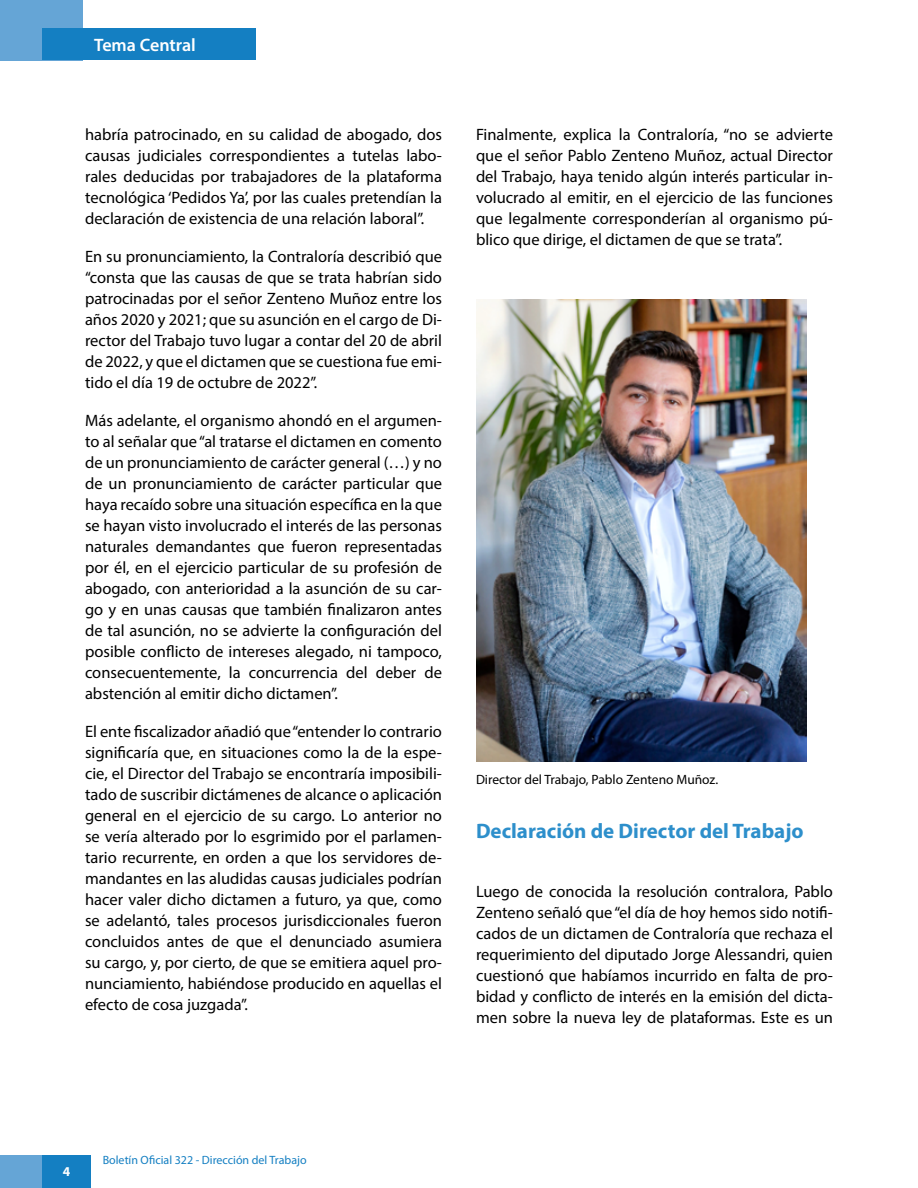
<style>
.page{position:relative;width:918px;height:1188px;background:#fff}
.page>*{position:absolute;margin:0;border:0;box-sizing:border-box;transform-origin:0 0}
.t1{font:700 21px "Myriad Pro";color:#2d8fcb}
.t2{font:600 18px "Myriad Pro";color:#fff}
.t3{font:16.5px/21px "Myriad Pro";color:#000;text-align:justify}
.t4{font:13.5px "Myriad Pro";color:#000}
.t5{font:700 13.5px "Myriad Pro";color:#fff}
.t6{font:12px "Myriad Pro";color:#147fc2}
</style>
<div class="page">
<div style="left:0;top:0;width:82px;height:60px;background:#65a5d6"></div>
<div style="left:0;top:1155px;width:43px;height:33px;background:#65a5d6"></div>
<div style="left:43px;top:1155px;width:48px;height:33px;background:#147fc2"></div>
<div style="left:43px;top:28px;width:213px;height:32px;background:#147fc2"></div>
<img style="left:476px;top:300px;width:331px;height:461px">
<p class="t2" style="left:94px;top:33px;width:103px">Tema Central</p>
<p class="t3" style="left:85px;top:124px;width:358px">habría patrocinado, en su calidad de abogado, dos causas judiciales correspondientes a tutelas labo&shy;rales deducidas por trabajadores de la plataforma tecnológica ‘Pedidos Ya’, por las cuales pretendían la declaración de existencia de una relación laboral”.</p>
<p class="t3" style="left:85px;top:246px;width:359px">En su pronunciamiento, la Contraloría describió que “consta que las causas de que se trata habrían sido patrocinadas por el señor Zenteno Muñoz entre los años 2020 y 2021; que su asunción en el cargo de Di&shy;rector del Trabajo tuvo lugar a contar del 20 de abril de 2022, y que el dictamen que se cuestiona fue emi&shy;tido el día 19 de octubre de 2022”.</p>
<p class="t3" style="left:85px;top:410px;width:358px">Más adelante, el organismo ahondó en el argumen&shy;to al señalar que “al tratarse el dictamen en comento de un pronunciamiento de carácter general (…) y no de un pronunciamiento de carácter particular que haya recaído sobre una situación específica en la que se hayan visto involucrado el interés de las personas naturales demandantes que fueron representadas por él, en el ejercicio particular de su profesión de abogado, con anterioridad a la asunción de su car&shy;go y en unas causas que también finalizaron antes de tal asunción, no se advierte la configuración del posible conflicto de intereses alegado, ni tampoco, consecuentemente, la concurrencia del deber de abstención al emitir dicho dictamen”.</p>
<p class="t3" style="left:85px;top:721px;width:358px">El ente fiscalizador añadió que “entender lo contrario significaría que, en situaciones como la de la espe&shy;cie, el Director del Trabajo se encontraría imposibili&shy;tado de suscribir dictámenes de alcance o aplicación general en el ejercicio de su cargo. Lo anterior no se vería alterado por lo esgrimido por el parlamen&shy;tario recurrente, en orden a que los servidores de&shy;mandantes en las aludidas causas judiciales podrían hacer valer dicho dictamen a futuro, ya que, como se adelantó, tales procesos jurisdiccionales fueron concluidos antes de que el denunciado asumiera su cargo, y, por cierto, de que se emitiera aquel pro&shy;nunciamiento, habiéndose producido en aquellas el efecto de cosa juzgada”.</p>
<p class="t3" style="left:476px;top:124px;width:358px">Finalmente, explica la Contraloría, “no se advierte que el señor Pablo Zenteno Muñoz, actual Director del Trabajo, haya tenido algún interés particular in&shy;volucrado al emitir, en el ejercicio de las funciones que legalmente corresponderían al organismo pú&shy;blico que dirige, el dictamen de que se trata”.</p>
<p class="t4" style="left:476px;top:771px;width:244px">Director del Trabajo, Pablo Zenteno Muñoz.</p>
<p class="t1" style="left:476px;top:817px;width:329px">Declaración de Director del Trabajo</p>
<p class="t3" style="left:476px;top:881px;width:358px">Luego de conocida la resolución contralora, Pablo Zenteno señaló que “el día de hoy hemos sido notifi&shy;cados de un dictamen de Contraloría que rechaza el requerimiento del diputado Jorge Alessandri, quien cuestionó que habíamos incurrido en falta de pro&shy;bidad y conflicto de interés en la emisión del dicta&shy;men sobre la nueva ley de plataformas. Este es un</p>
<p class="t5" style="left:63px;top:1163px;width:9px">4</p>
<p class="t6" style="left:103px;top:1153px;width:206px">Boletín Oficial 322 - Dirección del Trabajo</p>
</div>
